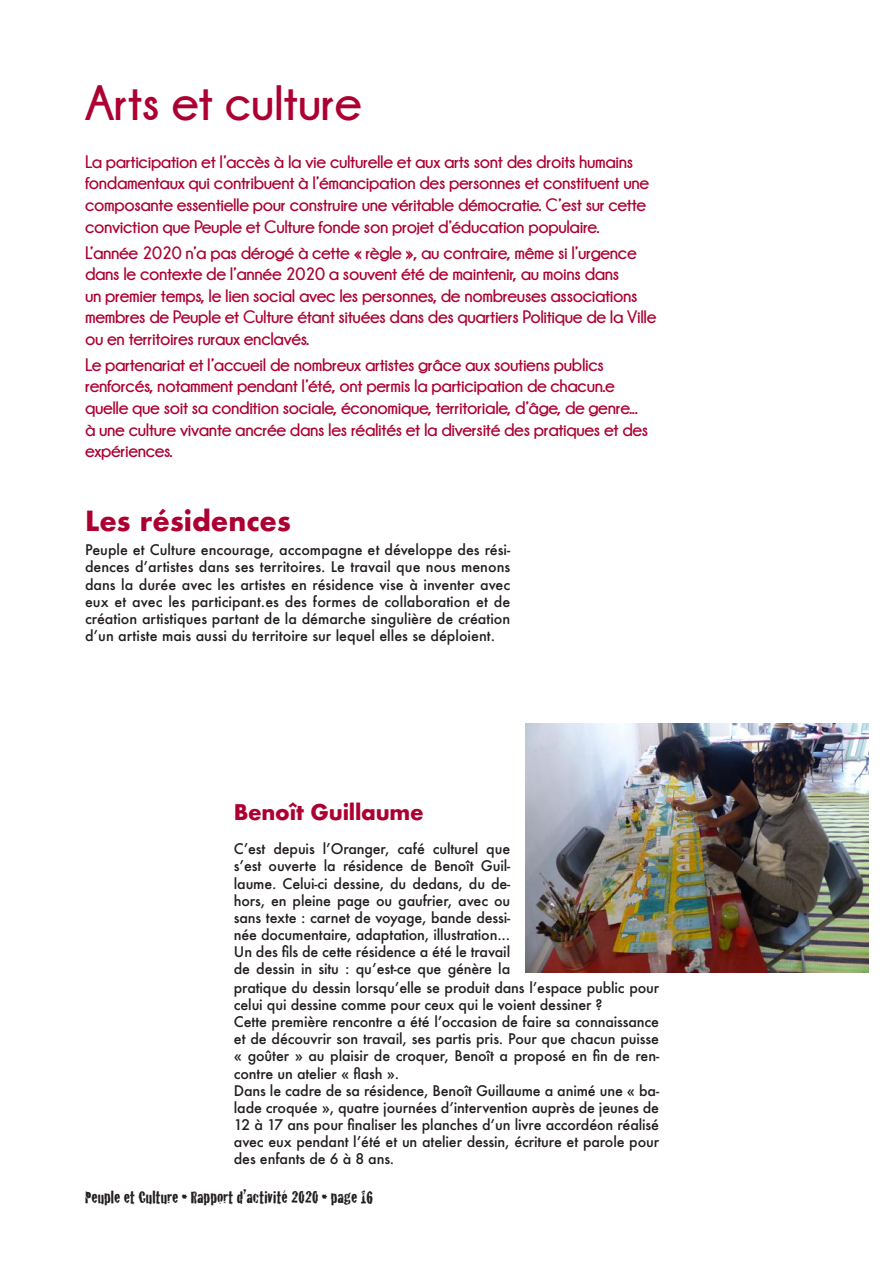
<style>
.page{position:relative;width:893px;height:1263px;background:#fff}
.page>*{position:absolute;margin:0;border:0;box-sizing:border-box;transform-origin:0 0}
.t1{font:700 49.5px "Champagne&Limousines";color:#ad0032}
.t2{font:700 27px "Futura";color:#ad0032}
.t3{font:700 21px "Futura";letter-spacing:-.01em;color:#ad0032}
.t4{font:700 18px/21.6px "Champagne&Limousines";letter-spacing:-.02em;color:#ad0032}
.t5{font:18px "Cracked";color:#241f1f}
.t6{font:500 14.25px/17.1px "Futura";letter-spacing:-.01em;color:#241f1f;text-align:justify}
</style>
<div class="page">
<img style="left:526px;top:724px;width:343px;height:249px">
<h1 class="t1" style="left:85px;top:75px;width:278px">Arts et culture</h1>
<p class="t4" style="left:85px;top:151px;width:566px">La participation et l’accès à la vie culturelle et aux arts sont des droits humains fondamentaux qui contribuent à l’émancipation des personnes et constituent une composante essentielle pour construire une véritable démocratie. C’est sur cette conviction que Peuple et Culture fonde son projet d’éducation populaire.</p>
<p class="t4" style="left:85px;top:241px;width:573px">L’année 2020 n’a pas dérogé à cette « règle », au contraire, même si l’urgence dans le contexte de l’année 2020 a souvent été de maintenir, au moins dans<br>un premier temps, le lien social avec les personnes, de nombreuses associations membres de Peuple et Culture étant situées dans des quartiers Politique de la Ville ou en territoires ruraux enclavés.</p>
<p class="t4" style="left:85px;top:354px;width:565px">Le partenariat et l’accueil de nombreux artistes grâce aux soutiens publics renforcés, notamment pendant l’été, ont permis la participation de chacun.e quelle que soit sa condition sociale, économique, territoriale, d’âge, de genre... à une culture vivante ancrée dans les réalités et la diversité des pratiques et des expériences.</p>
<h2 class="t2" style="left:85px;top:501px;width:207px">Les résidences</h2>
<p class="t6" style="left:85px;top:541px;width:427px">Peuple et Culture encourage, accompagne et développe des rési&shy;dences d’artistes dans ses territoires. Le travail que nous menons dans la durée avec les artistes en résidence vise à inventer avec eux et avec les participant.es des formes de collaboration et de création artistiques partant de la démarche singulière de création d’un artiste mais aussi du territoire sur lequel elles se déploient.</p>
<h3 class="t3" style="left:234px;top:797px;width:191px">Benoît Guillaume</h3>
<p class="t6" style="left:234px;top:840px;width:278px">C’est depuis l’Oranger, café culturel que s’est ouverte la résidence de Benoît Guil&shy;laume. Celui-ci dessine, du dedans, du de&shy;hors, en pleine page ou gaufrier, avec ou sans texte : carnet de voyage, bande dessi&shy;née documentaire, adaptation, illustration...<br>Un des fils de cette résidence a été le travail de dessin in situ : qu’est-ce que génère la</p>
<p class="t6" style="left:234px;top:979px;width:427px;text-align:left">pratique du dessin lorsqu’elle se produit dans l’espace public pour celui qui dessine comme pour ceux qui le voient dessiner ?<br>Cette première rencontre a été l’occasion de faire sa connaissance et de découvrir son travail, ses partis pris. Pour que chacun puisse « goûter » au plaisir de croquer, Benoît a proposé en fin de ren&shy;contre un atelier « flash ».<br>Dans le cadre de sa résidence, Benoît Guillaume a animé une « ba&shy;lade croquée », quatre journées d’intervention auprès de jeunes de 12 à 17 ans pour finaliser les planches d’un livre accordéon réalisé avec eux pendant l’été et un atelier dessin, écriture et parole pour des enfants de 6 à 8 ans.</p>
<p class="t5" style="left:85px;top:1183px;width:290px">Peuple et Culture • Rapport d’activité 2020 • page 16</p>
</div>
